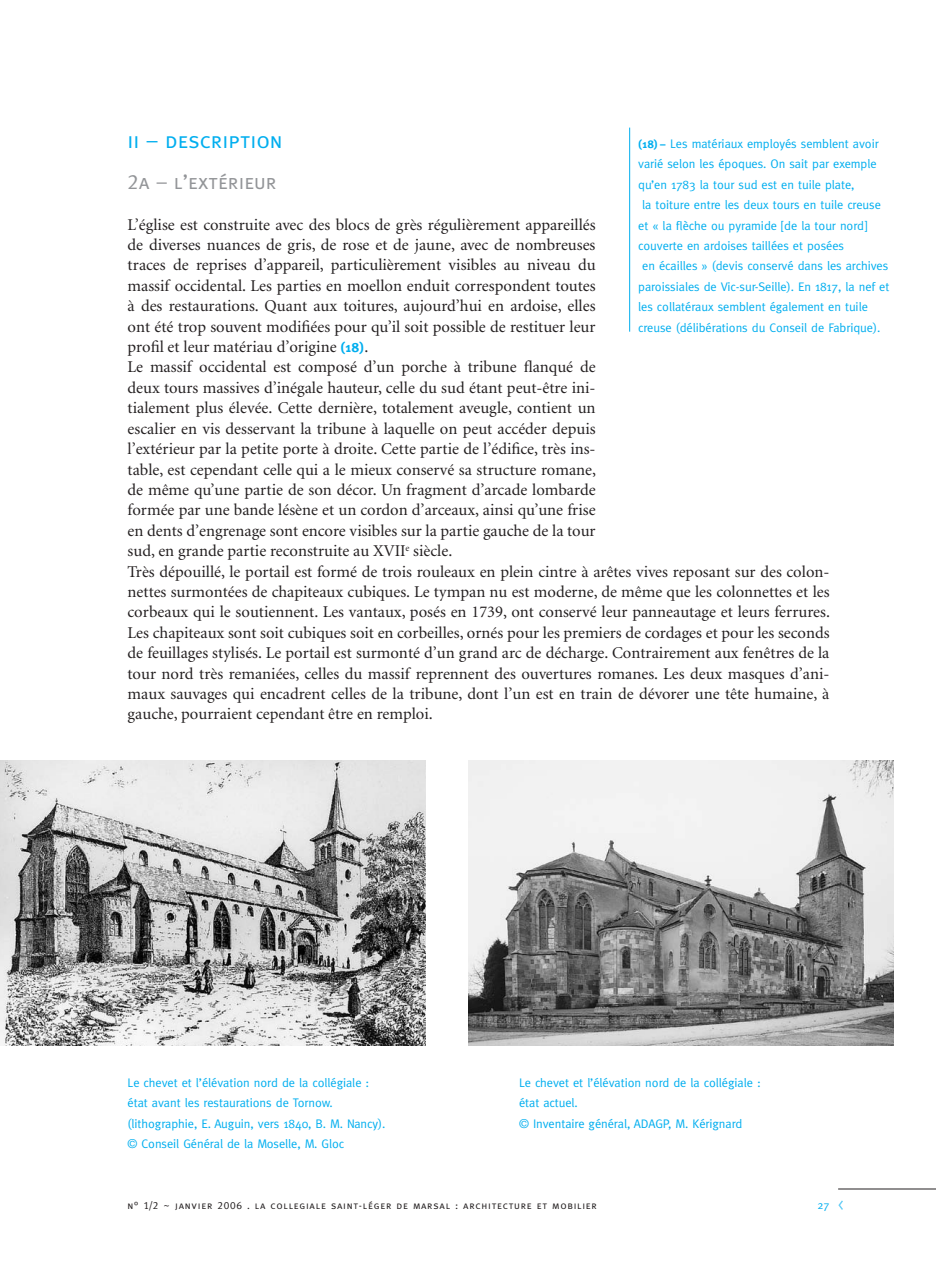
<style>
.page{position:relative;width:936px;height:1276px;background:#fff}
.page>*{position:absolute;margin:0;border:0;box-sizing:border-box;transform-origin:0 0}
._01_titre_bleu{font:22.5px "Meta Caps";color:#00aeef}
._01_titre_gris{font:21px "Meta Caps";color:#939598}
._01_texte_base{font:16.5px/20.4px "Minion";color:#231f20;text-align:justify}
._02_footnotes{font:12.45px/20.4px "Meta";letter-spacing:-.005em;color:#00aeef}
._02_légende{font:12.45px "Meta";letter-spacing:-.005em;color:#00aeef}
.t1{font:11.25px "Meta";color:#00aeef}
._07_bas_de_page{font:10.5px "Meta Caps";letter-spacing:.07em;color:#231f20}
.s1{font-family:"Meta";font-weight:700;font-size:13.5px;color:#00aeef}
.s2{font-weight:700;font-size:11.25px}
</style>
<div class="page">
<hr style="left:838px;top:1188px;width:97px;height:1px;background:#231f20">
<svg style="left:838px;top:1200px;width:5px;height:9px"></svg>
<img style="left:0;top:760px;width:425px;height:286px">
<img style="left:468px;top:760px;width:425px;height:286px">
<hr style="left:629px;top:128px;width:1px;height:204px;background:#00aeef">
<p class="_01_titre_bleu" style="left:128px;top:127px;width:156px">ii – description</p>
<p class="_01_titre_gris" style="left:128px;top:169px;width:151px">2a – l’extérieur</p>
<p class="_01_texte_base" style="left:128px;top:215px;width:469px">L’église est construite avec des blocs de grès régulièrement appareillés de diverses nuances de gris, de rose et de jaune, avec de nombreuses traces de reprises d’appareil, particulièrement visibles au niveau du massif occidental. Les parties en moellon enduit correspondent toutes à des restaurations. Quant aux toitures, aujourd’hui en ardoise, elles ont été trop souvent modifiées pour qu’il soit possible de restituer leur profil et leur matériau d’origine <span class="s1">(18)</span>.</p>
<p class="_01_texte_base" style="left:128px;top:358px;width:470px">Le massif occidental est composé d’un porche à tribune flanqué de deux tours massives d’inégale hauteur, celle du sud étant peut-être ini&shy;tialement plus élevée. Cette dernière, totalement aveugle, contient un escalier en vis desservant la tribune à laquelle on peut accéder depuis l’extérieur par la petite porte à droite. Cette partie de l’édifice, très ins&shy;table, est cependant celle qui a le mieux conservé sa structure romane, de même qu’une partie de son décor. Un fragment d’arcade lombarde formée par une bande lésène et un cordon d’arceaux, ainsi qu’une frise en dents d’engrenage sont encore visibles sur la partie gauche de la tour sud, en grande partie reconstruite au XVII<sup>e</sup> siècle.</p>
<p class="_01_texte_base" style="left:128px;top:562px;width:704px">Très dépouillé, le portail est formé de trois rouleaux en plein cintre à arêtes vives reposant sur des colon&shy;nettes surmontées de chapiteaux cubiques. Le tympan nu est moderne, de même que les colonnettes et les corbeaux qui le soutiennent. Les vantaux, posés en 1739, ont conservé leur panneautage et leurs ferrures.<br>Les chapiteaux sont soit cubiques soit en corbeilles, ornés pour les premiers de cordages et pour les seconds de feuillages stylisés. Le portail est surmonté d’un grand arc de décharge. Contrairement aux fenêtres de la tour nord très remaniées, celles du massif reprennent des ouvertures romanes. Les deux masques d’ani&shy;maux sauvages qui encadrent celles de la tribune, dont l’un est en train de dévorer une tête humaine, à gauche, pourraient cependant être en remploi.</p>
<p class="_02_footnotes" style="left:638px;top:133px;width:242px"><span class="s2">(18) –</span> Les matériaux employés semblent avoir varié selon les époques. On sait par exemple qu’en 1783 la tour sud est en tuile plate,</p>
<p class="_02_footnotes" style="left:638px;top:194px;width:244px;text-indent:4px">la toiture entre les deux tours en tuile creuse et « la flèche ou pyramide [de la tour nord] couverte en ardoises taillées et posées</p>
<p class="_02_footnotes" style="left:638px;top:256px;width:253px;text-indent:4px">en écailles » (devis conservé dans les archives paroissiales de Vic-sur-Seille). En 1817, la nef et les collatéraux semblent également en tuile creuse (délibérations du Conseil de Fabrique).</p>
<p class="_02_légende" style="left:128px;top:1075px;width:243px">Le chevet et l’élévation nord de la collégiale :</p>
<p class="_02_légende" style="left:128px;top:1095px;width:206px">état avant les restaurations de Tornow.</p>
<p class="_02_légende" style="left:128px;top:1116px;width:259px">(lithographie, E. Auguin, vers 1840, B. M. Nancy).</p>
<p class="_02_légende" style="left:128px;top:1136px;width:218px">© Conseil Général de la Moselle, M. Gloc</p>
<p class="_02_légende" style="left:519px;top:1075px;width:243px">Le chevet et l’élévation nord de la collégiale :</p>
<p class="_02_légende" style="left:519px;top:1095px;width:60px">état actuel.</p>
<p class="_02_légende" style="left:519px;top:1116px;width:225px">© Inventaire général, ADAGP, M. Kérignard</p>
<p class="_07_bas_de_page" style="left:128px;top:1199px;width:471px">n° 1/2 ~ janvier 2006 . la collegiale saint-léger de marsal : architecture et mobilier</p>
<p class="t1" style="left:817px;top:1198px;width:14px">27</p>
</div>
